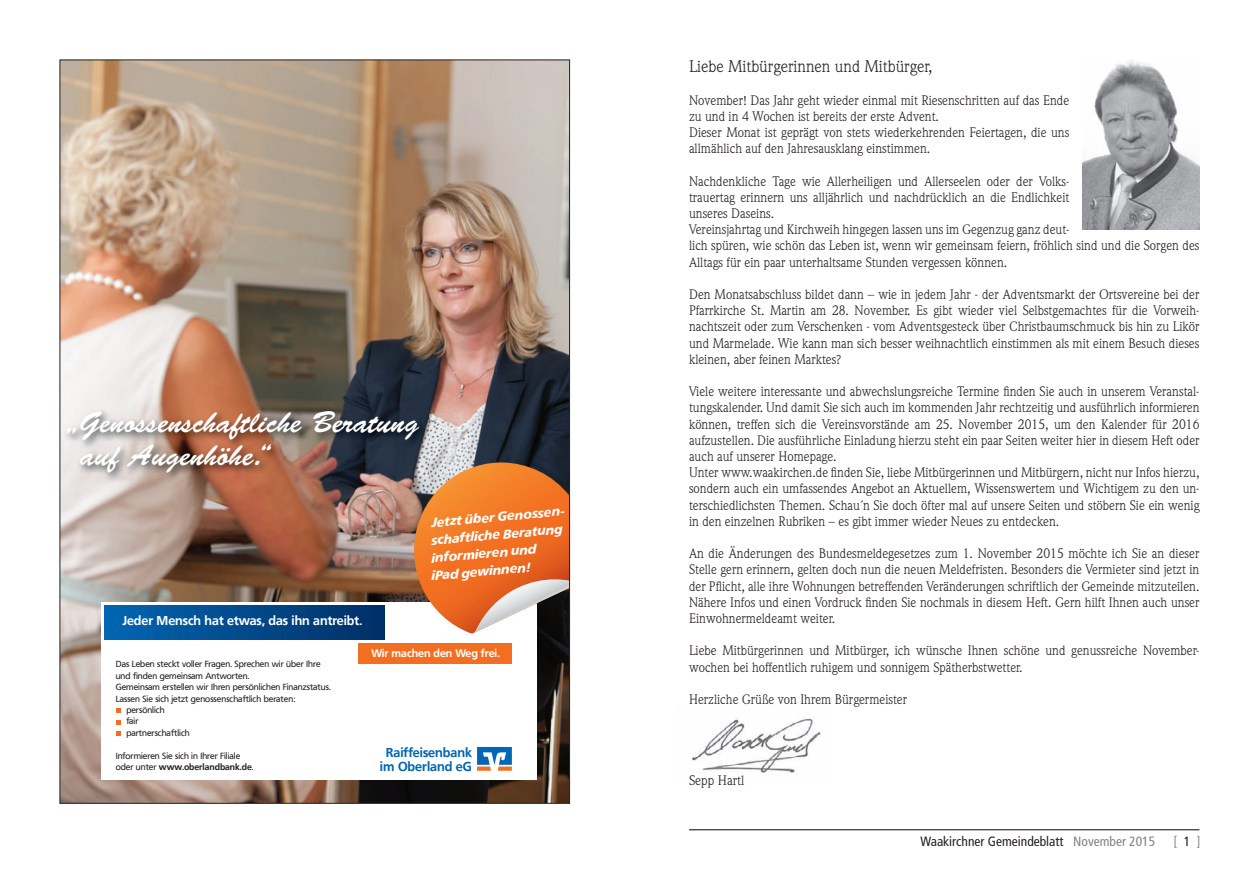
<style>
.page{position:relative;width:1259px;height:893px;background:#fff}
.page>*{position:absolute;margin:0;border:0;box-sizing:border-box;transform-origin:0 0}
.t1{font:30.3px/32.7px "Brush Script Std";color:#fff}
.t2{font:16.5px "Weidemann";color:#231f20}
.t3{font:13.5px/16.2px "Weidemann";color:#231f20}
.t4{font:condensed 13.5px "Frutiger";color:#231f20}
.t5{font:condensed 13.5px "Frutiger";color:#808285}
.t6{font:700 12.9px/13.8px "Frutiger VR";color:#0166b3;text-align:center}
.t7{font:700 12.75px "Frutiger VR";color:#fff}
.t8{font:italic 700 12.6px/17.7px "Frutiger VR";color:#fff}
.t9{font:700 10.95px "Frutiger VR";color:#fff}
.t10{font:8.85px/11.4px "Frutiger VR";color:#231f20}
.s1{font-weight:700}
.s2{color:#808285}
.s3{color:#231f20}
</style>
<div class="page">
<hr style="left:689px;top:829px;width:510px;height:1px;background:#231f20">
<img style="left:692px;top:718px;width:129px;height:55px">
<img style="left:1082px;top:60px;width:117px;height:170px">
<img style="left:62px;top:62px;width:506px;height:740px">
<div style="left:101px;top:603px;width:435px;height:177px;background:#fff"></div>
<svg style="left:477px;top:747px;width:35px;height:24px"></svg>
<div style="left:104px;top:606px;width:280px;height:34px;background:linear-gradient(to right,#0166b2,#002f67)"></div>
<div style="left:358px;top:643px;width:154px;height:20px;background:#f36e21"></div>
<svg style="left:402px;top:462px;width:166px;height:171px;background:#d8814b"></svg>
<svg style="left:116px;top:708px;width:5px;height:5px"></svg>
<svg style="left:116px;top:720px;width:5px;height:4px"></svg>
<svg style="left:116px;top:731px;width:5px;height:5px"></svg>
<img style="left:64px;top:408px;width:365px;height:74px">
<h1 class="t1" style="left:81px;top:406px;width:339px;text-indent:-16px">„Genossenschaftliche Beratung auf Augenhöhe.“</h1>
<p class="t7" style="left:122px;top:613px;width:241px">Jeder Mensch hat etwas, das ihn antreibt.</p>
<p class="t8" style="left:426px;top:514px;width:142px;text-indent:5px;rotate:-5deg">Jetzt über Genossen&shy;schaftliche Beratung informieren und<br>iPad gewinnen!</p>
<p class="t10" style="left:116px;top:658px;width:206px">Das Leben steckt voller Fragen. Sprechen wir über Ihre</p>
<p class="t10" style="left:116px;top:670px;width:135px">und finden gemeinsam Antworten.</p>
<p class="t10" style="left:116px;top:681px;width:217px">Gemeinsam erstellen wir Ihren persönlichen Finanzstatus.</p>
<p class="t10" style="left:116px;top:693px;width:181px">Lassen Sie sich jetzt genossenschaftlich beraten:</p>
<p class="t10" style="left:126px;top:704px;width:40px">persönlich</p>
<p class="t10" style="left:126px;top:716px;width:14px">fair</p>
<p class="t10" style="left:126px;top:727px;width:65px">partnerschaftlich</p>
<p class="t10" style="left:116px;top:750px;width:139px">Informieren Sie sich in Ihrer Filiale oder unter <span class="s1">www.oberlandbank.de</span>.</p>
<p class="t9" style="left:371px;top:646px;width:130px">Wir machen den Weg frei.</p>
<p class="t6" style="left:380px;top:745px;width:93px">Raiffeisenbank im Oberland eG</p>
<p class="t2" style="left:689px;top:57px;width:245px">Liebe Mitbürgerinnen und Mitbürger,</p>
<p class="t3" style="left:689px;top:92px;width:382px">November! Das Jahr geht wieder einmal mit Riesenschritten auf das Ende zu und in 4 Wochen ist bereits der erste Advent.<br>Dieser Monat ist geprägt von stets wiederkehrenden Feiertagen, die uns allmählich auf den Jahresausklang einstimmen.</p>
<p class="t3" style="left:689px;top:173px;width:512px">Nachdenkliche Tage wie Allerheiligen und Allerseelen oder der Volks-<br>trauertag erinnern uns alljährlich und nachdrücklich an die Endlichkeit<br>unseres Daseins.<br>Vereinsjahrtag und Kirchweih hingegen lassen uns im Gegenzug ganz deut-<br>lich spüren, wie schön das Leben ist, wenn wir gemeinsam feiern, fröhlich sind und die Sorgen des Alltags für ein paar unterhaltsame Stunden vergessen können.</p>
<p class="t3" style="left:689px;top:286px;width:512px;text-align:justify">Den Monatsabschluss bildet dann – wie in jedem Jahr - der Adventsmarkt der Ortsvereine bei der Pfarrkirche St. Martin am 28. November. Es gibt wieder viel Selbstgemachtes für die Vorweih&shy;nachtszeit oder zum Verschenken - vom Adventsgesteck über Christbaumschmuck bis hin zu Likör und Marmelade. Wie kann man sich besser weihnachtlich einstimmen als mit einem Besuch dieses kleinen, aber feinen Marktes?</p>
<p class="t3" style="left:689px;top:383px;width:512px">Viele weitere interessante und abwechslungsreiche Termine finden Sie auch in unserem Veranstal&shy;tungskalender. Und damit Sie sich auch im kommenden Jahr rechtzeitig und ausführlich informieren können, treffen sich die Vereinsvorstände am 25. November 2015, um den Kalender für 2016 aufzustellen. Die ausführliche Einladung hierzu steht ein paar Seiten weiter hier in diesem Heft oder auch auf unserer Homepage.<br>Unter www.waakirchen.de finden Sie, liebe Mitbürgerinnen und Mitbürgern, nicht nur Infos hierzu, sondern auch ein umfassendes Angebot an Aktuellem, Wissenswertem und Wichtigem zu den un&shy;terschiedlichsten Themen. Schau´n Sie doch öfter mal auf unsere Seiten und stöbern Sie ein wenig in den einzelnen Rubriken – es gibt immer wieder Neues zu entdecken.</p>
<p class="t3" style="left:689px;top:545px;width:512px;text-align:justify">An die Änderungen des Bundesmeldegesetzes zum 1. November 2015 möchte ich Sie an dieser Stelle gern erinnern, gelten doch nun die neuen Meldefristen. Besonders die Vermieter sind jetzt in der Pflicht, alle ihre Wohnungen betreffenden Veränderungen schriftlich der Gemeinde mitzuteilen.<br>Nähere Infos und einen Vordruck finden Sie nochmals in diesem Heft. Gern hilft Ihnen auch unser Einwohnermeldeamt weiter.</p>
<p class="t3" style="left:689px;top:643px;width:512px">Liebe Mitbürgerinnen und Mitbürger, ich wünsche Ihnen schöne und genussreiche November&shy;wochen bei hoffentlich ruhigem und sonnigem Spätherbstwetter.</p>
<p class="t3" style="left:689px;top:691px;width:220px">Herzliche Grüße von Ihrem Bürgermeister</p>
<p class="t3" style="left:689px;top:772px;width:57px">Sepp Hartl</p>
<p class="t4" style="left:920px;top:833px;width:236px">Waakirchner Gemeindeblatt <span class="s2">November 2015</span></p>
<p class="t5" style="left:1173px;top:833px;width:29px">[<span class="s3">1</span>]</p>
</div>
